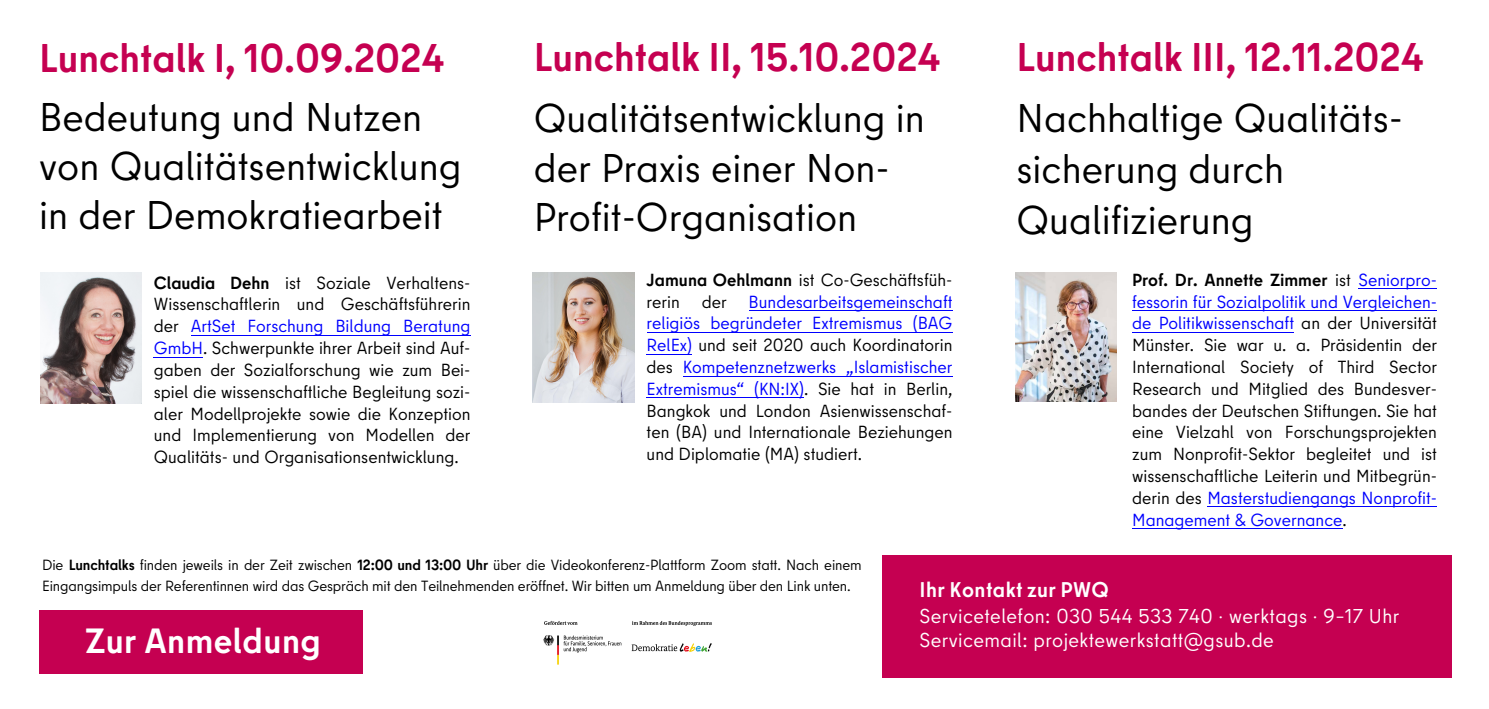
<style>
.page{position:relative;width:1489px;height:709px;background:#fff}
.page>*{position:absolute;margin:0;border:0;box-sizing:border-box;transform-origin:0 0}
.t1{font:40px/49.2px "Berlin Type";color:#000}
.t2{font:700 40px "Berlin Type";color:#c50051}
.t3{font:700 35px "Berlin Type";letter-spacing:.01em;color:#fff}
.t4{font:700 21.25px "Berlin Type";letter-spacing:.02em;color:#fff}
.t5{font:20px/24.5px "Berlin Type";letter-spacing:.02em;color:#fff}
.t6{font:17.5px/21.8px "Berlin Type";color:#000;text-align:justify}
.t7{font:14.75px/20.2px "Berlin Type";letter-spacing:-.01em;color:#000}
.s1{font-weight:700}
.s2{color:#00f}
</style>
<div class="page">
<div style="left:881px;top:555px;width:570px;height:122px;background:#c50051"></div>
<img style="left:40px;top:272px;width:101px;height:131px">
<img style="left:533px;top:272px;width:101px;height:130px">
<img style="left:1015px;top:272px;width:101px;height:130px">
<hr style="left:154px;top:357px;width:49px;height:1px;background:#00f">
<hr style="left:191px;top:335px;width:279px;height:1px;background:#00f">
<hr style="left:646px;top:397px;width:158px;height:1px;background:#00f">
<hr style="left:682px;top:375px;width:270px;height:1px;background:#00f">
<hr style="left:646px;top:354px;width:46px;height:1px;background:#00f">
<hr style="left:646px;top:332px;width:306px;height:1px;background:#00f">
<hr style="left:748px;top:310px;width:204px;height:1px;background:#00f">
<hr style="left:1132px;top:528px;width:210px;height:1px;background:#00f">
<hr style="left:1207px;top:506px;width:229px;height:1px;background:#00f">
<hr style="left:1132px;top:332px;width:161px;height:1px;background:#00f">
<hr style="left:1132px;top:310px;width:304px;height:1px;background:#00f">
<hr style="left:1358px;top:288px;width:78px;height:1px;background:#00f">
<img style="left:543px;top:620px;width:169px;height:45px">
<div style="left:39px;top:611px;width:324px;height:63px;background:#c50051"></div>
<h1 class="t2" style="left:39px;top:32px;width:406px">Lunchtalk I, 10.09.2024</h1>
<h1 class="t1" style="left:39px;top:93px;width:423px">Bedeutung und Nutzen von Qualitätsentwicklung in der Demokratiearbeit</h1>
<h1 class="t2" style="left:534px;top:32px;width:408px">Lunchtalk II, 15.10.2024</h1>
<h1 class="t1" style="left:534px;top:94px;width:392px">Qualitätsentwicklung in der Praxis einer Non-<br>Profit-Organisation</h1>
<p class="t6" style="left:154px;top:272px;width:318px"><span class="s1">Claudia Dehn</span> ist Soziale Verhaltens-Wissenschaftlerin und Geschäftsführerin der <span class="s2">ArtSet Forschung Bildung Beratung GmbH</span>. Schwerpunkte ihrer Arbeit sind Auf&shy;gaben der Sozialforschung wie zum Bei&shy;spiel die wissenschaftliche Begleitung sozi&shy;aler Modellprojekte sowie die Konzeption und Implementierung von Modellen der Qualitäts- und Organisationsentwicklung.</p>
<p class="t6" style="left:646px;top:269px;width:307px"><span class="s1">Jamuna Oehlmann</span> ist Co-Geschäftsfüh&shy;rerin</p>
<p class="t6" style="left:646px;top:291px;width:307px;text-indent:102px"><span class="s2">Bundesarbeitsgemeinschaft religiös begründeter Extremismus (BAG RelEx)</span> und seit 2020 auch Koordinatorin des <span class="s2">Kompetenznetzwerks „Islamistischer Extremismus“ (KN:IX)</span>. Sie hat in Berlin, Bangkok und London Asienwissenschaf&shy;ten (BA) und Internationale Beziehungen und Diplomatie (MA) studiert.</p>
<p class="t6" style="left:701px;top:291px;width:26px">der</p>
<h1 class="t2" style="left:1016px;top:32px;width:408px">Lunchtalk III, 12.11.2024</h1>
<h1 class="t1" style="left:1016px;top:93px;width:388px;line-height:50.8px">Nachhaltige Qualitäts&shy;sicherung durch<br>Qualifizierung</h1>
<p class="t6" style="left:1132px;top:269px;width:306px"><span class="s1">Prof. Dr. Annette Zimmer</span> ist <span class="s2">Seniorpro&shy;fessorin für Sozialpolitik und Vergleichen&shy;de Politikwissenschaft</span> an der Universität Münster. Sie war u. a. Präsidentin der International Society of Third Sector Research und Mitglied des Bundesver&shy;bandes der Deutschen Stiftungen. Sie hat eine Vielzahl von Forschungsprojekten zum Nonprofit-Sektor begleitet und ist wissenschaftliche Leiterin und Mitbegrün&shy;derin des <span class="s2">Masterstudiengangs Nonprofit-Management &amp; Governance</span>.</p>
<p class="t7" style="left:42px;top:555px;width:821px">Die <span class="s1">Lunchtalks</span> finden jeweils in der Zeit zwischen <span class="s1">12:00 und 13:00 Uhr</span> über die Videokonferenz-Plattform Zoom statt. Nach einem<br>Eingangsimpuls der Referentinnen wird das Gespräch mit den Teilnehmenden eröffnet. Wir bitten um Anmeldung über den Link unten.</p>
<h2 class="t3" style="left:85px;top:618px;width:237px">Zur Anmeldung</h2>
<p class="t4" style="left:919px;top:576px;width:191px">Ihr Kontakt zur PWQ</p>
<p class="t5" style="left:919px;top:603px;width:481px">Servicetelefon: 030 544 533 740 · werktags · 9–17 Uhr<br>Servicemail: projektewerkstatt@gsub.de</p>
</div>
